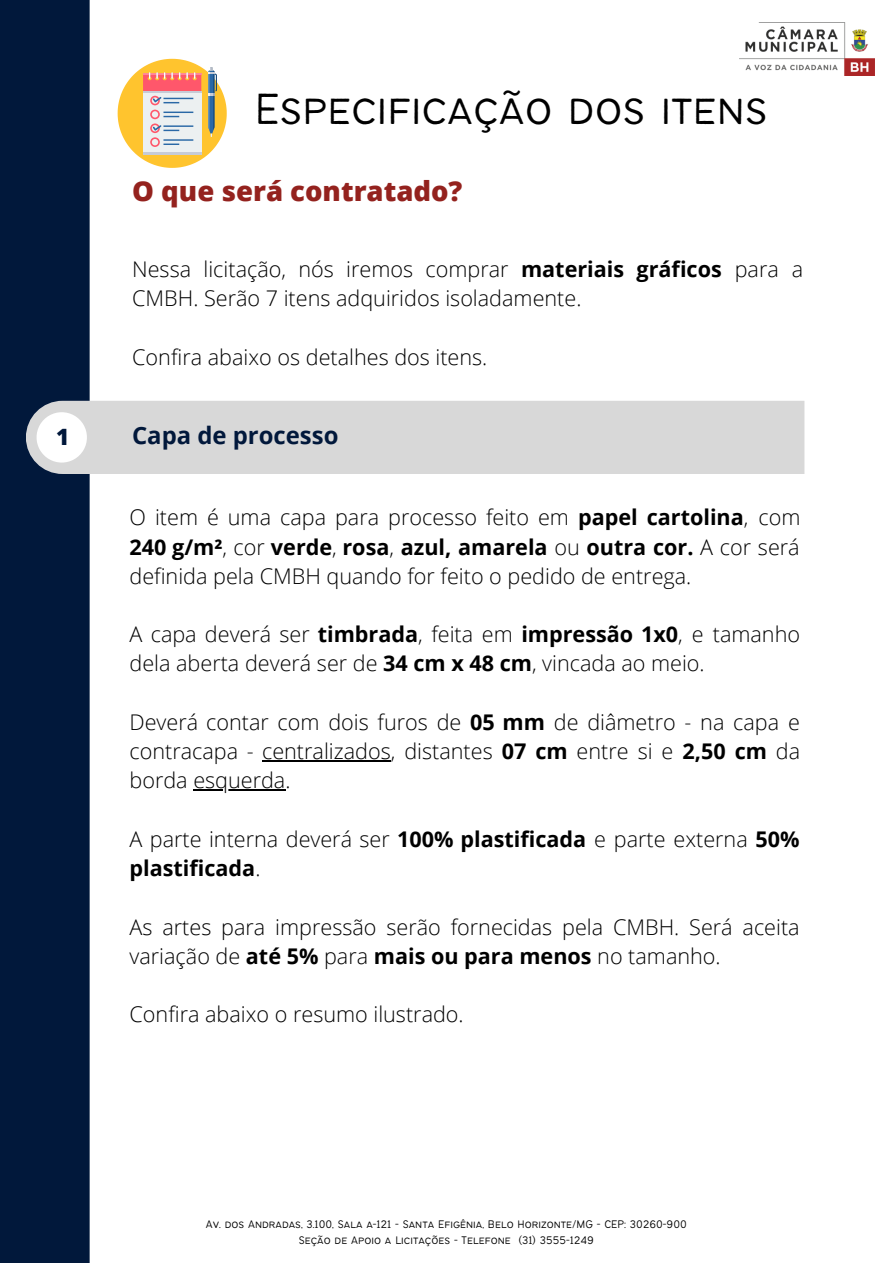
<style>
.page{position:relative;width:893px;height:1264px;background:#fff}
.page>*{position:absolute;margin:0;border:0;box-sizing:border-box;transform-origin:0 0}
.t1{font:300 48px "Bantayog";color:#000}
.t2{font:800 27.45px "Open Sans";color:#94221e}
.t3{font:700 23.85px "Open Sans";color:#01183b}
.t4{font:800 22.5px "Open Sans";color:#01183b}
.t5{font:300 21.6px/29.2px "Open Sans";color:#000}
.t6{font:300 12px "Bantayog";color:#000}
.s1{font-weight:700}
</style>
<div class="page">
<svg style="left:118px;top:59px;width:109px;height:109px"></svg>
<div style="left:0;top:0;width:90px;height:1262px;background:#01183b"></div>
<div style="left:26px;top:401px;width:778px;height:73px;background:#d8d8d8"></div>
<svg style="left:35px;top:412px;width:53px;height:50px"></svg>
<hr style="left:262px;top:760px;width:128px;height:1px;background:#000">
<hr style="left:193px;top:789px;width:92px;height:1px;background:#000">
<img style="left:739px;top:22px;width:135px;height:53px">
<p class="t1" style="left:255px;top:90px;width:514px">Especificação dos itens</p>
<p class="t2" style="left:132px;top:172px;width:332px">O que será contratado?</p>
<p class="t5" style="left:132px;top:254px;width:672px">Nessa licitação, nós iremos comprar <span class="s1">materiais gráficos</span> para a<br>CMBH. Serão 7 itens adquiridos isoladamente.</p>
<p class="t5" style="left:132px;top:342px;width:356px">Confira abaixo os detalhes dos itens.</p>
<p class="t4" style="left:56px;top:421px;width:15px">1</p>
<p class="t3" style="left:132px;top:419px;width:208px">Capa de processo</p>
<p class="t5" style="left:129px;top:502px;width:672px;text-align:justify">O item é uma capa para processo feito em <span class="s1">papel cartolina</span>, com <span class="s1">240 g/m²</span>, cor <span class="s1">verde</span>, <span class="s1">rosa</span>, <span class="s1">azul, amarela</span> ou <span class="s1">outra cor.</span> A cor será definida pela CMBH quando for feito o pedido de entrega.</p>
<p class="t5" style="left:129px;top:619px;width:672px">A capa deverá ser <span class="s1">timbrada</span>, feita em <span class="s1">impressão 1x0</span>, e tamanho dela aberta deverá ser de <span class="s1">34 cm x 48 cm</span>, vincada ao meio.</p>
<p class="t5" style="left:129px;top:707px;width:672px;text-align:justify">Deverá contar com dois furos de <span class="s1">05 mm</span> de diâmetro - na capa e contracapa - centralizados, distantes <span class="s1">07 cm</span> entre si e <span class="s1">2,50 cm</span> da borda esquerda.</p>
<p class="t5" style="left:129px;top:823px;width:671px">A parte interna deverá ser <span class="s1">100% plastificada</span> e parte externa <span class="s1">50% plastificada</span>.</p>
<p class="t5" style="left:129px;top:911px;width:671px">As artes para impressão serão fornecidas pela CMBH. Será aceita variação de <span class="s1">até 5%</span> para <span class="s1">mais ou para menos</span> no tamanho.</p>
<p class="t5" style="left:129px;top:999px;width:336px">Confira abaixo o resumo ilustrado.</p>
<p class="t6" style="left:206px;top:1219px;width:482px">Av. dos Andradas, 3.100, Sala a-121 - Santa Efigênia, Belo Horizonte/MG - CEP: 30260-900</p>
<p class="t6" style="left:299px;top:1235px;width:297px">Seção de Apoio a Licitações - Telefone (31) 3555-1249</p>
</div>
